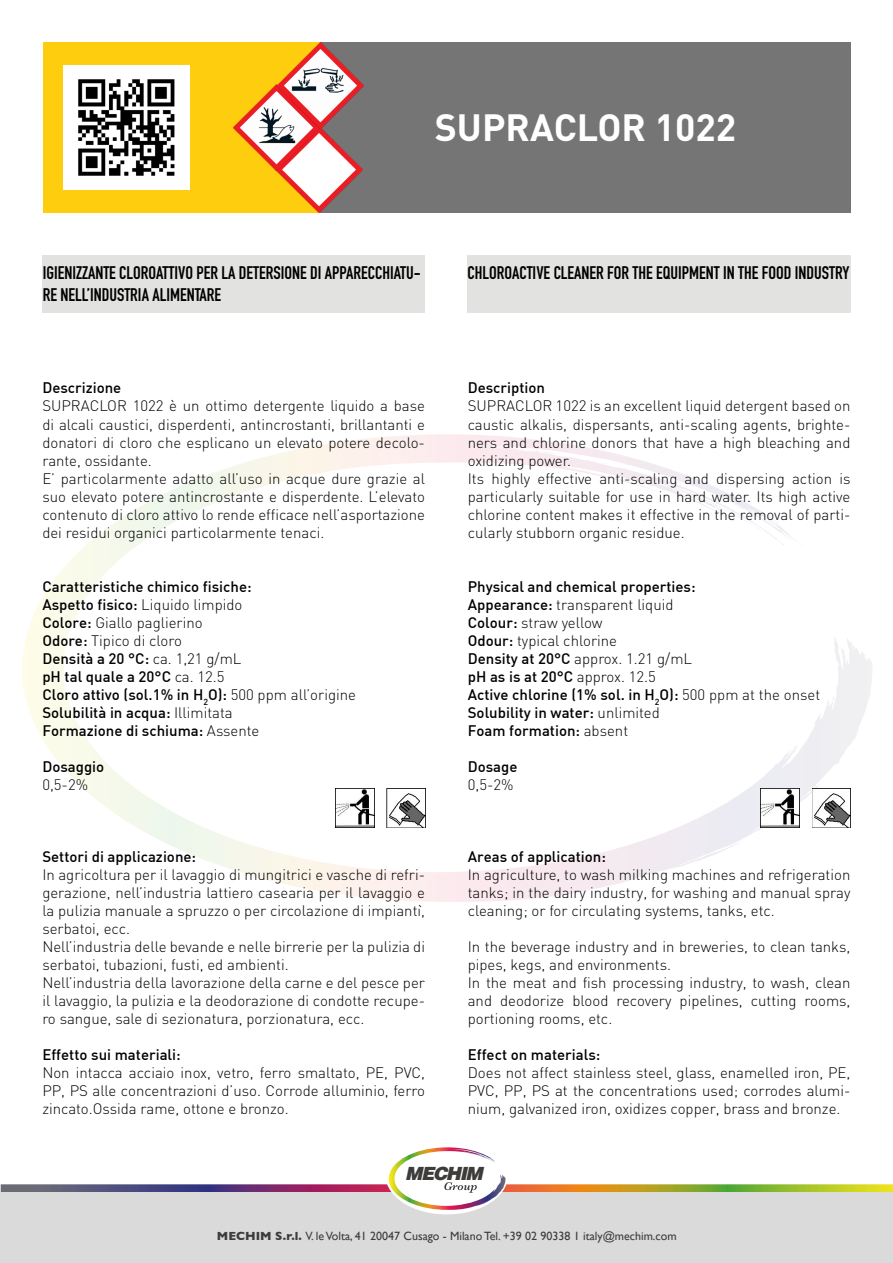
<style>
.page{position:relative;width:893px;height:1263px;background:#fff}
.page>*{position:absolute;margin:0;border:0;box-sizing:border-box;transform-origin:0 0}
.t1{font:700 37.5px "DIN";color:#fff}
.t2{font:18.15px "Airbus Special";letter-spacing:-.07em;color:#3d3c3b}
.t3{font:700 18px/21.6px "DIN Condensed";color:#000}
.t4{font:300 15px/18px "DIN";color:#000}
.t5{font:500 15px/18px "DIN";color:#000}
.t6{font:12px "Gill Sans";color:#3c3c3b}
.s1{font-weight:300}
.s2{font-weight:700}
</style>
<div class="page">
<div style="left:1px;top:1192px;width:892px;height:71px;background:#dadada"></div>
<svg style="left:22px;top:434px;width:660px;height:468px"></svg>
<div style="left:384px;top:1133px;width:125px;height:78px;background:#fff;border-radius:50%"></div>
<svg style="left:1px;top:1147px;width:892px;height:63px"></svg>
<div style="left:43px;top:43px;width:278px;height:170px;background:#fecd0d"></div>
<div style="left:468px;top:255px;width:383px;height:58px;background:#e2e2e0"></div>
<div style="left:43px;top:255px;width:382px;height:58px;background:#e2e2e0"></div>
<div style="left:320px;top:43px;width:531px;height:170px;background:#757575"></div>
<img style="left:64px;top:65px;width:126px;height:125px">
<img style="left:387px;top:789px;width:38px;height:38px">
<img style="left:812px;top:789px;width:38px;height:38px">
<img style="left:336px;top:789px;width:38px;height:38px">
<img style="left:761px;top:789px;width:38px;height:38px">
<img style="left:276px;top:129px;width:86px;height:84px">
<img style="left:234px;top:84px;width:86px;height:87px">
<img style="left:277px;top:43px;width:86px;height:86px">
<h1 class="t1" style="left:435px;top:103px;width:303px">SUPRACLOR 1022</h1>
<p class="t3" style="left:43px;top:262px;width:379px">IGIENIZZANTE CLOROATTIVO PER LA DETERSIONE DI APPARECCHIATU-<br>RE NELL’INDUSTRIA ALIMENTARE</p>
<p class="t3" style="left:468px;top:262px;width:383px">CHLOROACTIVE CLEANER FOR THE EQUIPMENT IN THE FOOD INDUSTRY</p>
<p class="t5" style="left:42px;top:379px;width:81px">Descrizione</p>
<p class="t4" style="left:42px;top:397px;width:384px">SUPRACLOR 1022 è un ottimo detergente liquido a base di alcali caustici, disperdenti, antincrostanti, brillantanti e donatori di cloro che esplicano un elevato potere decolo&shy;rante, ossidante.<br>E’ particolarmente adatto all’uso in acque dure grazie al suo elevato potere antincrostante e disperdente. L’elevato contenuto di cloro attivo lo rende efficace nell’asportazione dei residui organici particolarmente tenaci.</p>
<p class="t5" style="left:42px;top:577px;width:315px">Caratteristiche chimico fisiche:<br>Aspetto fisico: <span class="s1">Liquido limpido<br></span>Colore: <span class="s1">Giallo paglierino<br></span>Odore: <span class="s1">Tipico di cloro<br></span>Densità a 20 °C: <span class="s1">ca. 1,21 g/mL<br></span>pH tal quale a 20°C <span class="s1">ca. 12.5<br></span>Cloro attivo (sol.1% in H<sub>2</sub>O): <span class="s1">500 ppm all’origine<br></span>Solubilità in acqua: <span class="s1">Illimitata<br></span>Formazione di schiuma: <span class="s1">Assente</span></p>
<p class="t5" style="left:42px;top:757px;width:63px">Dosaggio</p>
<p class="t4" style="left:42px;top:775px;width:47px">0,5-2%</p>
<p class="t5" style="left:42px;top:847px;width:155px">Settori di applicazione:</p>
<p class="t4" style="left:42px;top:865px;width:384px">In agricoltura per il lavaggio di mungitrici e vasche di refri&shy;gerazione, nell’industria lattiero casearia per il lavaggio e la pulizia manuale a spruzzo o per circolazione di impiantì, serbatoi, ecc.<br>Nell’industria delle bevande e nelle birrerie per la pulizia di serbatoi, tubazioni, fusti, ed ambienti.<br>Nell’industria della lavorazione della carne e del pesce per il lavaggio, la pulizia e la deodorazione di condotte recupe&shy;ro sangue, sale di sezionatura, porzionatura, ecc.</p>
<p class="t5" style="left:42px;top:1045px;width:140px">Effetto sui materiali:</p>
<p class="t4" style="left:42px;top:1063px;width:384px;text-align:justify">Non intacca acciaio inox, vetro, ferro smaltato, PE, PVC, PP, PS alle concentrazioni d’uso. Corrode alluminio, ferro zincato.Ossida rame, ottone e bronzo.</p>
<p class="t5" style="left:468px;top:379px;width:79px">Description</p>
<p class="t4" style="left:468px;top:397px;width:384px">SUPRACLOR 1022 is an excellent liquid detergent based on caustic alkalis, dispersants, anti-scaling agents, brighte&shy;ners and chlorine donors that have a high bleaching and oxidizing power.<br>Its highly effective anti-scaling and dispersing action is particularly suitable for use in hard water. Its high active chlorine content makes it effective in the removal of parti&shy;cularly stubborn organic residue.</p>
<p class="t5" style="left:468px;top:577px;width:354px">Physical and chemical properties:<br>Appearance: <span class="s1">transparent liquid<br></span>Colour: <span class="s1">straw yellow<br></span>Odour: <span class="s1">typical chlorine<br></span>Density at 20°C <span class="s1">approx. 1.21 g/mL<br></span>pH as is at 20°C <span class="s1">approx. 12.5<br></span>Active chlorine (1% sol. in H<sub>2</sub>O): <span class="s1">500 ppm at the onset<br></span>Solubility in water: <span class="s1">unlimited<br></span>Foam formation: <span class="s1">absent</span></p>
<p class="t5" style="left:468px;top:757px;width:51px">Dosage</p>
<p class="t4" style="left:468px;top:775px;width:47px">0,5-2%</p>
<p class="t5" style="left:468px;top:847px;width:140px">Areas of application:</p>
<p class="t4" style="left:468px;top:865px;width:384px;text-align:justify">In agriculture, to wash milking machines and refrigeration tanks; in the dairy industry, for washing and manual spray cleaning; or for circulating systems, tanks, etc.</p>
<p class="t4" style="left:468px;top:937px;width:384px">In the beverage industry and in breweries, to clean tanks, pipes, kegs, and environments.<br>In the meat and fish processing industry, to wash, clean and deodorize blood recovery pipelines, cutting rooms, portioning rooms, etc.</p>
<p class="t5" style="left:468px;top:1045px;width:134px">Effect on materials:</p>
<p class="t4" style="left:468px;top:1063px;width:384px;text-align:justify">Does not affect stainless steel, glass, enamelled iron, PE, PVC, PP, PS at the concentrations used; corrodes alumi&shy;nium, galvanized iron, oxidizes copper, brass and bronze.</p>
<p class="t2" style="left:405px;top:1163px;width:79px">MECHIM</p>
<p class="t6" style="left:217px;top:1228px;width:461px"><span class="s2">MECHIM S.r.l.</span> V. le Volta, 41 20047 Cusago - Milano Tel. +39 02 90338 1 italy@mechim.com</p>
</div>
